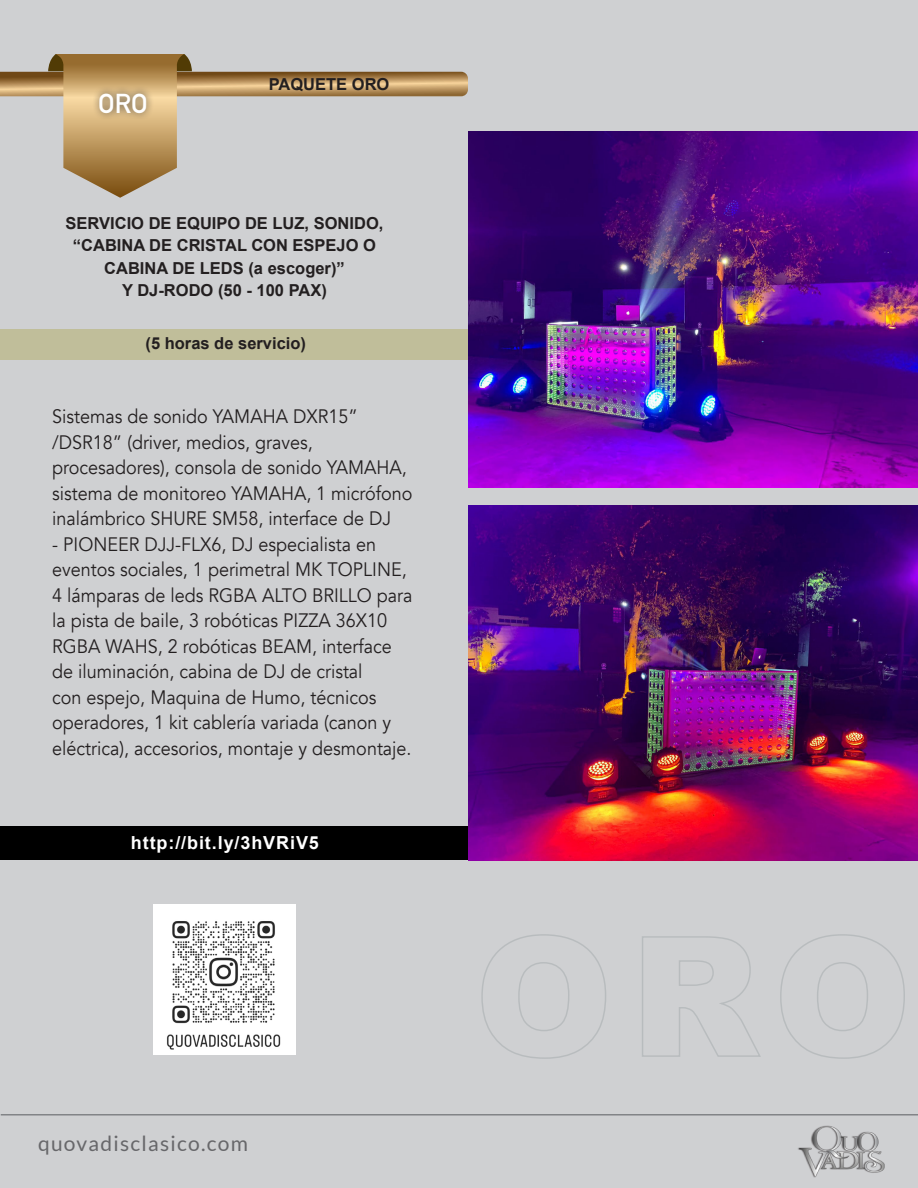
<style>
.page{position:relative;width:918px;height:1188px;background:#cfd0d2}
.page>*{position:absolute;margin:0;border:0;box-sizing:border-box;transform-origin:0 0}
.t1{font:700 27px "DIN Alternate";color:#fff}
.t2{font:21px "Lato";letter-spacing:.06em;color:#67676a}
.TEXTO_DJ{font:19.5px/25.5px "Avenir";color:#231f20;scale:.93 1}
.t3{font:700 18px "Arial";letter-spacing:.05em;color:#fff}
.NOME_CANTANTE{font:700 16.5px/22.5px "Arial";color:#231f20;text-align:center}
</style>
<div class="page">
<hr style="left:1px;top:1114px;width:917px;height:2px;background:#828487">
<img style="left:798px;top:1125px;width:87px;height:53px">
<div style="left:0;top:330px;width:468px;height:30px;background:#c0be9a"></div>
<div style="left:0;top:826px;width:468px;height:34px;background:#000"></div>
<img style="left:154px;top:905px;width:142px;height:150px">
<svg style="left:0;top:54px;width:468px;height:144px"></svg>
<div style="left:92px;top:85px;width:62px;height:36px;background:#231f20;opacity:.75"></div>
<img style="left:468px;top:505px;width:450px;height:355px">
<img style="left:468px;top:132px;width:450px;height:355px">
<p class="t1" style="left:98px;top:83px;width:51px">ORO</p>
<p class="NOME_CANTANTE" style="left:269px;top:73px;width:122px">PAQUETE ORO</p>
<p class="NOME_CANTANTE" style="left:66px;top:212px;width:319px">SERVICIO DE EQUIPO DE LUZ, SONIDO, “CABINA DE CRISTAL CON ESPEJO O<br>CABINA DE LEDS (a escoger)”<br>Y DJ-RODO (50 - 100 PAX)</p>
<p class="NOME_CANTANTE" style="left:146px;top:332px;width:162px">(5 horas de servicio)</p>
<p class="TEXTO_DJ" style="left:52px;top:404px;width:389px">Sistemas de sonido YAMAHA DXR15” /DSR18” (driver, medios, graves, procesadores), consola de sonido YAMAHA, sistema de monitoreo YAMAHA, 1 micrófono inalámbrico SHURE SM58, interface de DJ</p>
<p class="TEXTO_DJ" style="left:52px;top:532px;width:389px">- PIONEER DJJ-FLX6, DJ especialista en eventos sociales, 1 perimetral MK TOPLINE, 4 lámparas de leds RGBA ALTO BRILLO para la pista de baile, 3 robóticas PIZZA 36X10<br>RGBA WAHS, 2 robóticas BEAM, interface de iluminación, cabina de DJ de cristal<br>con espejo, Maquina de Humo, técnicos operadores, 1 kit cablería variada (canon y eléctrica), accesorios, montaje y desmontaje.</p>
<p class="t3" style="left:131px;top:831px;width:190px">http://bit.ly/3hVRiV5</p>
<p class="t2" style="left:38px;top:1132px;width:212px">quovadisclasico.com</p>
</div>
